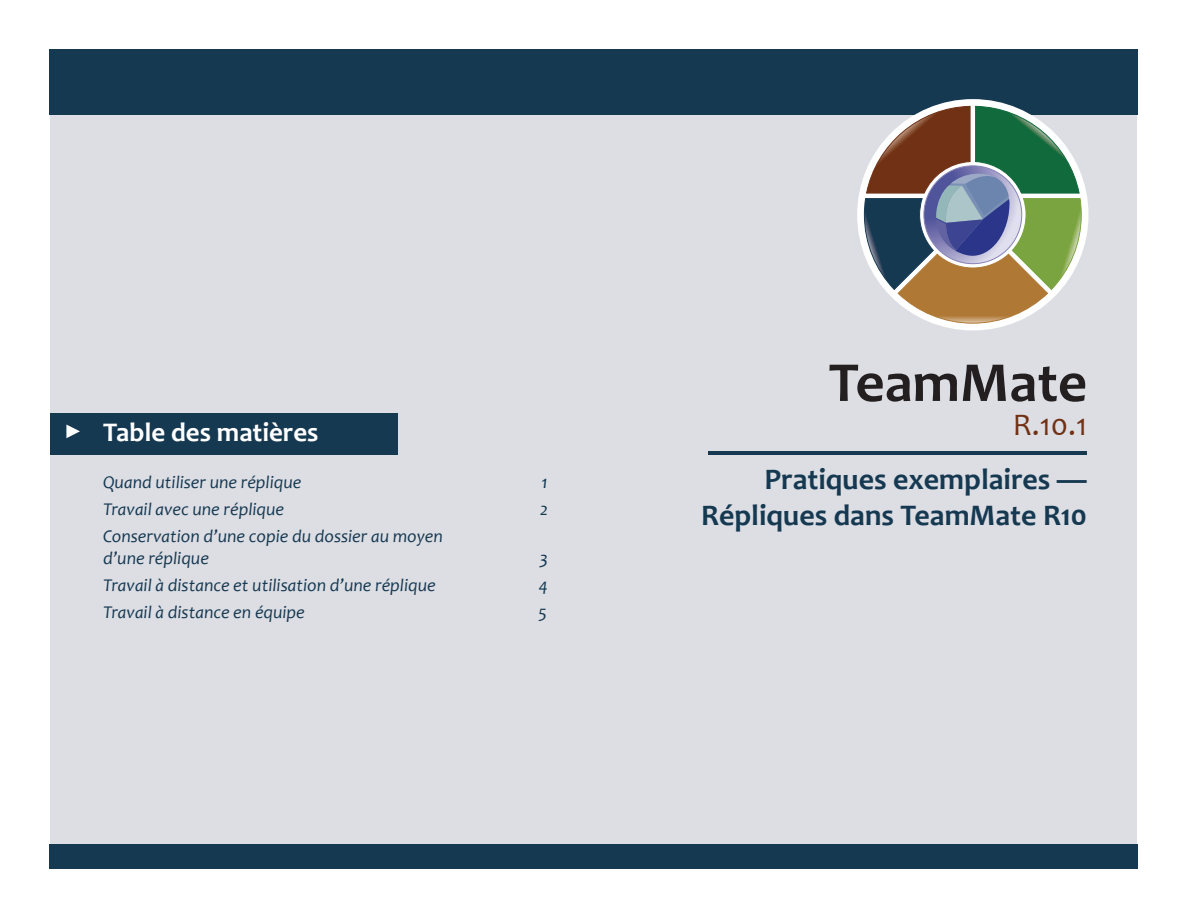
<style>
.page{position:relative;width:1188px;height:918px;background:#fff}
.page>*{position:absolute;margin:0;border:0;box-sizing:border-box;transform-origin:0 0}
.t1{font:700 57px "Candara";color:#231f20}
.t2{font:31.5px "Candara";color:#713115}
.t3{font:700 30px/36px "Candara";color:#163952;text-align:right}
.t4{font:700 27px "Candara";color:#fff}
.t5{font:italic 18px/21.6px "Candara";color:#163952}
.t6{font:italic 18px "Candara";color:#163952}
</style>
<div class="page">
<div style="left:50px;top:61px;width:1086px;height:801px;background:#dddee3"></div>
<div style="left:50px;top:50px;width:1088px;height:65px;background:#163952"></div>
<div style="left:50px;top:844px;width:1088px;height:24px;background:#163952"></div>
<div style="left:857px;top:99px;width:232px;height:231px;background:#fff;border-radius:50%"></div>
<svg style="left:864px;top:105px;width:218px;height:219px"></svg>
<hr style="left:708px;top:451px;width:379px;height:3px;background:#163952">
<div style="left:50px;top:413px;width:347px;height:41px;background:#163952"></div>
<svg style="left:66px;top:425px;width:14px;height:13px"></svg>
<h3 class="t4" style="left:103px;top:416px;width:217px">Table des matières</h3>
<p class="t5" style="left:103px;top:471px;width:200px">Quand utiliser une réplique</p>
<p class="t5" style="left:542px;top:471px;width:8px">1</p>
<p class="t5" style="left:103px;top:498px;width:183px">Travail avec une réplique</p>
<p class="t5" style="left:540px;top:498px;width:9px">2</p>
<p class="t5" style="left:103px;top:525px;width:341px">Conservation d’une copie du dossier au moyen d’une réplique</p>
<p class="t5" style="left:539px;top:547px;width:10px">3</p>
<p class="t5" style="left:103px;top:574px;width:334px">Travail à distance et utilisation d’une réplique</p>
<p class="t5" style="left:539px;top:574px;width:10px">4</p>
<p class="t5" style="left:103px;top:601px;width:203px">Travail à distance en équipe</p>
<p class="t6" style="left:538px;top:601px;width:10px">5</p>
<h1 class="t1" style="left:829px;top:348px;width:260px">TeamMate</h1>
<h2 class="t2" style="left:1013px;top:405px;width:76px">R.10.1</h2>
<h3 class="t3" style="left:701px;top:461px;width:387px">Pratiques exemplaires —<br>Répliques dans TeamMate R10</h3>
</div>
